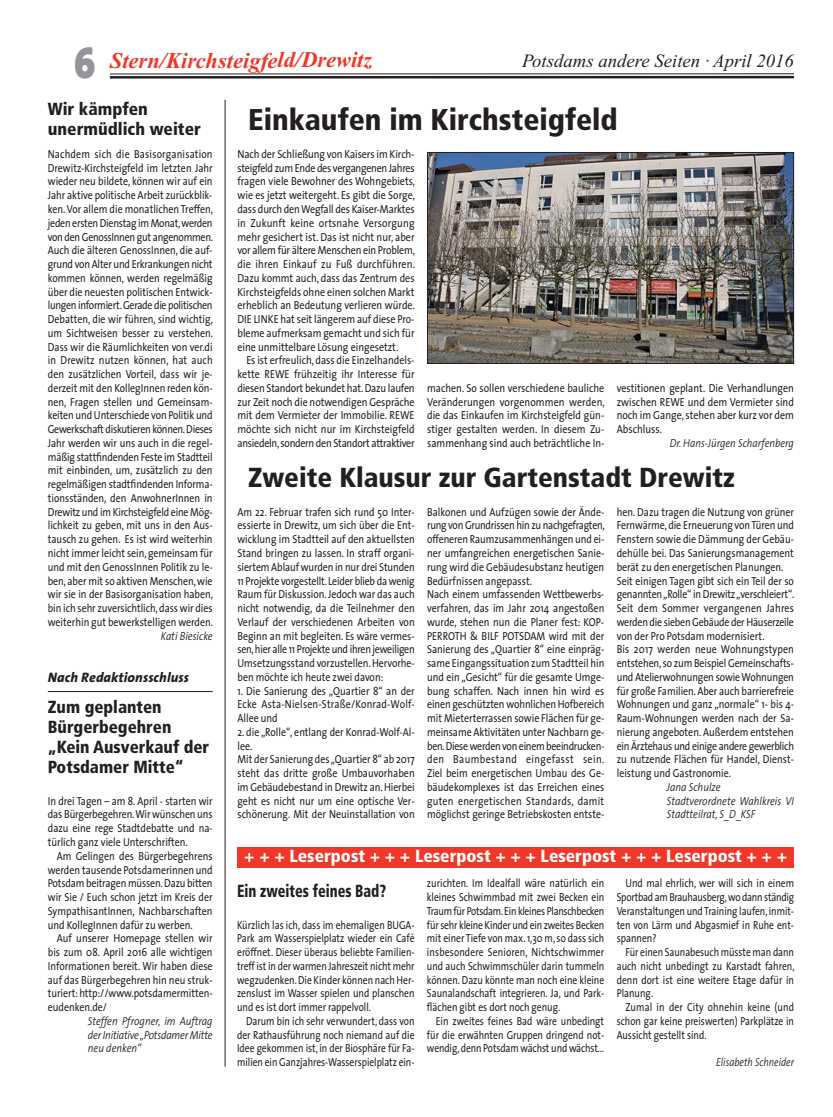
<style>
.page{position:relative;width:833px;height:1117px;background:#fff}
.page>*{position:absolute;margin:0;border:0;box-sizing:border-box;transform-origin:0 0}
.t1{font:900 condensed 30px "Frutiger";color:#231f20}
.t2{font:900 condensed 27.5px "Frutiger";color:#231f20}
.t3{font:italic 700 22.5px "Times New Roman";color:#ef3829}
.t4{font:italic 18.75px "Times New Roman";color:#231f20}
.t5{font:900 condensed 17.5px/20px "Frutiger";color:#231f20}
.t6{font:900 condensed 17.5px "Frutiger";color:#fff}
.t7{font:900 condensed 17.5px "Frutiger";color:#231f20;scale:.82 1}
.t8{font:italic 800 13.75px "The Sans";letter-spacing:.01em;color:#231f20}
.t9{font:11.62px/13.8px "The Sans";color:#231f20;text-align:justify;scale:.85 1}
.t10{font:11.62px/13.8px "The Sans";color:#231f20;text-align:justify;scale:.82 1}
.t11{font:11.62px/13.8px "The Sans";color:#231f20;text-align:justify;scale:.86 1}
.t12{font:italic 300 11.62px/13.8px "The Sans";color:#231f20;text-align:justify;scale:.87 1}
.t13{font:italic 300 11.62px "The Sans";color:#231f20;scale:.86 1}
.t14{font:italic 300 11.62px "The Sans";color:#231f20;scale:.82 1}
.s1{font-family:"The Sans Black Expert";font-weight:400;font-style:normal;font-size:45px;color:#939598}
</style>
<div class="page">
<hr style="left:110px;top:73px;width:684px;height:1px;background:#231f20">
<hr style="left:110px;top:76px;width:684px;height:3px;background:#231f20">
<hr style="left:225px;top:100px;width:1px;height:966px;background:#231f20">
<hr style="left:48px;top:691px;width:165px;height:1px;background:#231f20">
<div style="left:237px;top:847px;width:557px;height:20px;background:#ef3829"></div>
<img style="left:429px;top:154px;width:363px;height:208px">
<div style="left:427px;top:152px;width:367px;height:212px;border:1px solid #231f20"></div>
<h3 class="t3" style="left:75px;top:52px;width:299px"><span class="s1">6</span> Stern/Kirchsteigfeld/Drewitz</h3>
<h3 class="t4" style="left:522px;top:54px;width:273px">Potsdams andere Seiten · April 2016</h3>
<h3 class="t5" style="left:48px;top:100px;width:155px">Wir kämpfen unermüdlich weiter</h3>
<p class="t9" style="left:48px;top:148px;width:196px">Nachdem sich die Basisorganisation Drewitz-Kirchsteigfeld im letzten Jahr wieder neu bildete, können wir auf ein Jahr aktive politische Arbeit zurückblik&shy;ken. Vor allem die monatlichen Treffen, jeden ersten Dienstag im Monat, werden von den GenossInnen gut angenommen.<br>Auch die älteren GenossInnen, die auf&shy;grund von Alter und Erkrankungen nicht kommen können, werden regelmäßig über die neuesten politischen Entwick&shy;lungen informiert. Gerade die politischen Debatten, die wir führen, sind wichtig, um Sichtweisen besser zu verstehen.<br>Dass wir die Räumlichkeiten von ver.di in Drewitz nutzen können, hat auch den zusätzlichen Vorteil, dass wir je&shy;derzeit mit den KollegInnen reden kön&shy;nen, Fragen stellen und Gemeinsam&shy;keiten und Unterschiede von Politik und Gewerkschaft diskutieren können. Dieses Jahr werden wir uns auch in die regel&shy;mäßig stattfindenden Feste im Stadtteil mit einbinden, um, zusätzlich zu den regelmäßigen stadtfindenden Informa&shy;tionsständen, den AnwohnerInnen in Drewitz und im Kirchsteigfeld eine Mög&shy;lichkeit zu geben, mit uns in den Aus&shy;tausch zu gehen. Es ist wird weiterhin nicht immer leicht sein, gemeinsam für und mit den GenossInnen Politik zu le&shy;ben, aber mit so aktiven Menschen, wie wir sie in der Basisorganisation haben, bin ich sehr zuversichtlich, dass wir dies weiterhin gut bewerkstelligen werden.</p>
<p class="t12" style="left:161px;top:629px;width:61px">Kati Biesicke</p>
<p class="t8" style="left:48px;top:670px;width:143px">Nach Redaktionsschluss</p>
<h3 class="t5" style="left:48px;top:698px;width:163px">Zum geplanten<br>Bürgerbegehren „Kein Ausverkauf der<br>Potsdamer Mitte“</h3>
<p class="t9" style="left:48px;top:794px;width:195px">In drei Tagen – am 8. April - starten wir das Bürgerbegehren. Wir wünschen uns dazu eine rege Stadtdebatte und na&shy;türlich ganz viele Unterschriften.</p>
<p class="t9" style="left:48px;top:849px;width:195px;text-indent:9px">Am Gelingen des Bürgerbegehrens werden tausende Potsdamerinnen und Potsdam beitragen müssen. Dazu bitten wir Sie / Euch schon jetzt im Kreis der SympathisantInnen, Nachbarschaften und KollegInnen dafür zu werben.</p>
<p class="t9" style="left:48px;top:932px;width:195px;text-indent:9px">Auf unserer Homepage stellen wir bis zum 08. April 2016 alle wichtigen Informationen bereit. Wir haben diese auf das Bürgerbegehren hin neu struk&shy;turiert: http://www.potsdamermitten&shy;eudenken.de/</p>
<p class="t12" style="left:88px;top:1014px;width:145px">Steffen Pfrogner, im Auftrag der Initiative „Potsdamer Mitte neu denken“</p>
<h1 class="t1" style="left:248px;top:108px;width:371px">Einkaufen im Kirchsteigfeld</h1>
<p class="t11" style="left:237px;top:148px;width:208px">Nach der Schließung von Kaisers im Kirch&shy;steigfeld zum Ende des vergangenen Jahres fragen viele Bewohner des Wohngebiets, wie es jetzt weitergeht. Es gibt die Sorge, dass durch den Wegfall des Kaiser-Marktes in Zukunft keine ortsnahe Versorgung mehr gesichert ist. Das ist nicht nur, aber vor allem für ältere Menschen ein Problem, die ihren Einkauf zu Fuß durchführen.<br>Dazu kommt auch, dass das Zentrum des Kirchsteigfelds ohne einen solchen Markt erheblich an Bedeutung verlieren würde.<br>DIE LINKE hat seit längerem auf diese Pro&shy;bleme aufmerksam gemacht und sich für eine unmittelbare Lösung eingesetzt.</p>
<p class="t11" style="left:237px;top:354px;width:208px;text-indent:9px">Es ist erfreulich, dass die Einzelhandels&shy;kette REWE frühzeitig ihr Interesse für diesen Standort bekundet hat. Dazu laufen zur Zeit noch die notwendigen Gespräche mit dem Vermieter der Immobilie. REWE möchte sich nicht nur im Kirchsteigfeld ansiedeln, sondern den Standort attraktiver</p>
<p class="t11" style="left:427px;top:382px;width:208px">machen. So sollen verschiedene bauliche Veränderungen vorgenommen werden, die das Einkaufen im Kirchsteigfeld gün&shy;stiger gestalten werden. In diesem Zu&shy;sammenhang sind auch beträchtliche In-</p>
<p class="t11" style="left:617px;top:382px;width:208px">vestitionen geplant. Die Verhandlungen zwischen REWE und dem Vermieter sind noch im Gange, stehen aber kurz vor dem Abschluss.</p>
<p class="t13" style="left:670px;top:438px;width:146px">Dr. Hans-Jürgen Scharfenberg</p>
<h2 class="t2" style="left:248px;top:466px;width:488px">Zweite Klausur zur Gartenstadt Drewitz</h2>
<p class="t9" style="left:427px;top:506px;width:210px;text-align:left">Balkonen und Aufzügen sowie der Ände&shy;rung von Grundrissen hin zu nachgefragten, offeneren Raumzusammenhängen und ei&shy;ner umfangreichen energetischen Sanie&shy;rung wird die Gebäudesubstanz heutigen Bedürfnissen angepasst.<br>Nach einem umfassenden Wettbewerbs&shy;verfahren, das im Jahr 2014 angestoßen wurde, stehen nun die Planer fest: KOP-PERROTH &amp; BILF POTSDAM wird mit der Sanierung des „Quartier 8“ eine einpräg&shy;same Eingangssituation zum Stadtteil hin und ein „Gesicht“ für die gesamte Umge&shy;bung schaffen. Nach innen hin wird es einen geschützten wohnlichen Hofbereich mit Mieterterrassen sowie Flächen für ge&shy;meinsame Aktivitäten unter Nachbarn ge&shy;ben. Diese werden von einem beeindrucken&shy;den Baumbestand eingefasst sein.<br>Ziel beim energetischen Umbau des Ge&shy;bäudekomplexes ist das Erreichen eines guten energetischen Standards, damit möglichst geringe Betriebskosten entste-</p>
<p class="t9" style="left:617px;top:506px;width:210px;text-align:left">hen. Dazu tragen die Nutzung von grüner Fernwärme, die Erneuerung von Türen und Fenstern sowie die Dämmung der Gebäu&shy;dehülle bei. Das Sanierungsmanagement berät zu den energetischen Planungen.<br>Seit einigen Tagen gibt sich ein Teil der so genannten „Rolle“ in Drewitz „verschleiert“.<br>Seit dem Sommer vergangenen Jahres werden die sieben Gebäude der Häuserzeile von der Pro Potsdam modernisiert.<br>Bis 2017 werden neue Wohnungstypen entstehen, so zum Beispiel Gemeinschafts&shy;und Atelierwohnungen sowie Wohnungen für große Familien. Aber auch barrierefreie Wohnungen und ganz „normale“ 1- bis 4- Raum-Wohnungen werden nach der Sa&shy;nierung angeboten. Außerdem entstehen ein Ärztehaus und einige andere gewerblich zu nutzende Flächen für Handel, Dienst&shy;leistung und Gastronomie.</p>
<p class="t9" style="left:237px;top:506px;width:210px">Am 22. Februar trafen sich rund 50 Inter&shy;essierte in Drewitz, um sich über die Ent&shy;wicklung im Stadtteil auf den aktuellsten Stand bringen zu lassen. In straff organi&shy;siertem Ablauf wurden in nur drei Stunden 11 Projekte vorgestellt. Leider blieb da wenig Raum für Diskussion. Jedoch war das auch nicht notwendig, da die Teilnehmer den Verlauf der verschiedenen Arbeiten von Beginn an mit begleiten. Es wäre vermes&shy;sen, hier alle 11 Projekte und ihren jeweiligen Umsetzungsstand vorzustellen. Hervorhe&shy;ben möchte ich heute zwei davon:</p>
<p class="t9" style="left:237px;top:684px;width:210px">1. Die Sanierung des „Quartier 8“ an der Ecke Asta-Nielsen-Straße/Konrad-Wolf-Allee und</p>
<p class="t9" style="left:237px;top:726px;width:210px;text-align:left">2. die „Rolle“, entlang der Konrad-Wolf-Al&shy;lee.<br>Mit der Sanierung des „Quartier 8“ ab 2017 steht das dritte große Umbauvorhaben im Gebäudebestand in Drewitz an. Hierbei geht es nicht nur um eine optische Ver&shy;schönerung. Mit der Neuinstallation von</p>
<p class="t12" style="left:667px;top:781px;width:148px;text-align:left">Jana Schulze<br>Stadtverordnete Wahlkreis VI<br>Stadtteilrat, S_D_KSF</p>
<h3 class="t6" style="left:244px;top:849px;width:544px">+ + + Leserpost + + + Leserpost + + + Leserpost + + + Leserpost + + +</h3>
<p class="t10" style="left:427px;top:877px;width:218px">zurichten. Im Idealfall wäre natürlich ein kleines Schwimmbad mit zwei Becken ein Traum für Potsdam. Ein kleines Planschbecken für sehr kleine Kinder und ein zweites Becken mit einer Tiefe von max. 1,30 m, so dass sich insbesondere Senioren, Nichtschwimmer und auch Schwimmschüler darin tummeln können. Dazu könnte man noch eine kleine Saunalandschaft integrieren. Ja, und Park&shy;flächen gibt es dort noch genug.</p>
<p class="t10" style="left:427px;top:1014px;width:218px;text-indent:9px">Ein zweites feines Bad wäre unbedingt für die erwähnten Gruppen dringend not&shy;wendig, denn Potsdam wächst und wächst…</p>
<p class="t10" style="left:616px;top:877px;width:218px;text-indent:9px">Und mal ehrlich, wer will sich in einem Sportbad am Brauhausberg, wo dann ständig Veranstaltungen und Training laufen, inmit&shy;ten von Lärm und Abgasmief in Ruhe ent&shy;spannen?</p>
<p class="t10" style="left:616px;top:946px;width:218px;text-indent:9px">Für einen Saunabesuch müsste man dann auch nicht unbedingt zu Karstadt fahren, denn dort ist eine weitere Etage dafür in Planung.</p>
<p class="t10" style="left:616px;top:1001px;width:218px;text-indent:9px">Zumal in der City ohnehin keine (und schon gar keine preiswerten) Parkplätze in Aussicht gestellt sind.</p>
<p class="t14" style="left:716px;top:1057px;width:96px">Elisabeth Schneider</p>
<h3 class="t7" style="left:237px;top:883px;width:183px">Ein zweites feines Bad?</h3>
<p class="t10" style="left:237px;top:918px;width:218px">Kürzlich las ich, dass im ehemaligen BUGA-Park am Wasserspielplatz wieder ein Café eröffnet. Dieser überaus beliebte Familien&shy;treff ist in der warmen Jahreszeit nicht mehr wegzudenken. Die Kinder können nach Her&shy;zenslust im Wasser spielen und planschen und es ist dort immer rappelvoll.</p>
<p class="t10" style="left:237px;top:1014px;width:218px;text-indent:9px">Darum bin ich sehr verwundert, dass von der Rathausführung noch niemand auf die Idee gekommen ist, in der Biosphäre für Fa&shy;milien ein Ganzjahres-Wasserspielplatz ein-</p>
</div>
